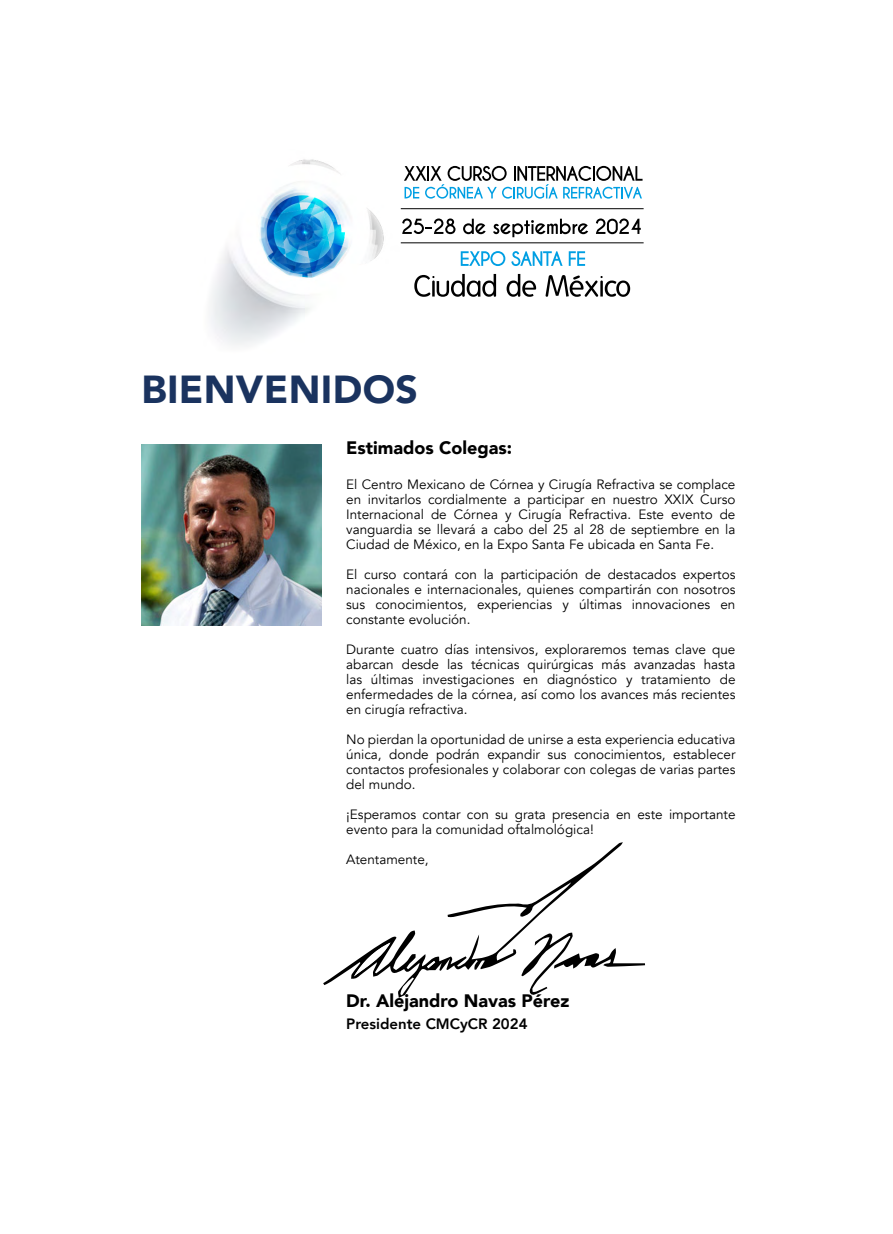
<style>
.page{position:relative;width:893px;height:1234px;background:#fff}
.page>*{position:absolute;margin:0;border:0;box-sizing:border-box;transform-origin:0 0}
.t1{font:900 39px "Avenir";letter-spacing:.01em;color:#1a335f}
.t2{font:900 18px "Avenir";color:#000}
.t3{font:800 15px "Avenir";color:#000}
.t4{font:13.5px/15px "Avenir";color:#000;text-align:justify}
</style>
<div class="page">
<img style="left:211px;top:159px;width:206px;height:186px">
<svg style="left:414px;top:274px;width:82px;height:23px"></svg>
<svg style="left:507px;top:274px;width:29px;height:23px"></svg>
<svg style="left:546px;top:275px;width:84px;height:22px"></svg>
<svg style="left:404px;top:166px;width:238px;height:32px"></svg>
<svg style="left:402px;top:218px;width:53px;height:16px"></svg>
<svg style="left:463px;top:219px;width:23px;height:15px"></svg>
<svg style="left:493px;top:219px;width:95px;height:18px"></svg>
<svg style="left:596px;top:218px;width:45px;height:16px"></svg>
<svg style="left:461px;top:251px;width:44px;height:15px"></svg>
<svg style="left:511px;top:251px;width:52px;height:15px"></svg>
<svg style="left:569px;top:251px;width:16px;height:15px"></svg>
<hr style="left:401px;top:208px;width:243px;height:1px;background:#000">
<hr style="left:401px;top:242px;width:243px;height:1px;background:#000">
<svg style="left:323px;top:842px;width:300px;height:155px"></svg>
<svg style="left:521px;top:932px;width:124px;height:63px"></svg>
<svg style="left:354px;top:942px;width:36px;height:34px"></svg>
<svg style="left:427px;top:960px;width:8px;height:8px"></svg>
<img style="left:141px;top:445px;width:180px;height:180px">
<h1 class="t1" style="left:141px;top:355px;width:278px">BIENVENIDOS</h1>
<h2 class="t2" style="left:346px;top:432px;width:167px">Estimados Colegas:</h2>
<p class="t4" style="left:346px;top:477px;width:391px">El Centro Mexicano de Córnea y Cirugía Refractiva se complace en invitarlos cordialmente a participar en nuestro XXIX Curso Internacional de Córnea y Cirugía Refractiva. Este evento de vanguardia se llevará a cabo del 25 al 28 de septiembre en la Ciudad de México, en la Expo Santa Fe ubicada en Santa Fe.</p>
<p class="t4" style="left:346px;top:567px;width:391px">El curso contará con la participación de destacados expertos nacionales e internacionales, quienes compartirán con nosotros sus conocimientos, experiencias y últimas innovaciones en constante evolución.</p>
<p class="t4" style="left:346px;top:642px;width:391px">Durante cuatro días intensivos, exploraremos temas clave que abarcan desde las técnicas quirúrgicas más avanzadas hasta las últimas investigaciones en diagnóstico y tratamiento de enfermedades de la córnea, así como los avances más recientes en cirugía refractiva.</p>
<p class="t4" style="left:346px;top:732px;width:391px">No pierdan la oportunidad de unirse a esta experiencia educativa única, donde podrán expandir sus conocimientos, establecer contactos profesionales y colaborar con colegas de varias partes del mundo.</p>
<p class="t4" style="left:346px;top:807px;width:391px">¡Esperamos contar con su grata presencia en este importante evento para la comunidad oftalmológica!</p>
<p class="t4" style="left:346px;top:852px;width:84px">Atentamente,</p>
<h2 class="t2" style="left:346px;top:984px;width:225px">Dr. Alejandro Navas Pérez</h2>
<p class="t3" style="left:346px;top:1012px;width:183px">Presidente CMCyCR 2024</p>
</div>
